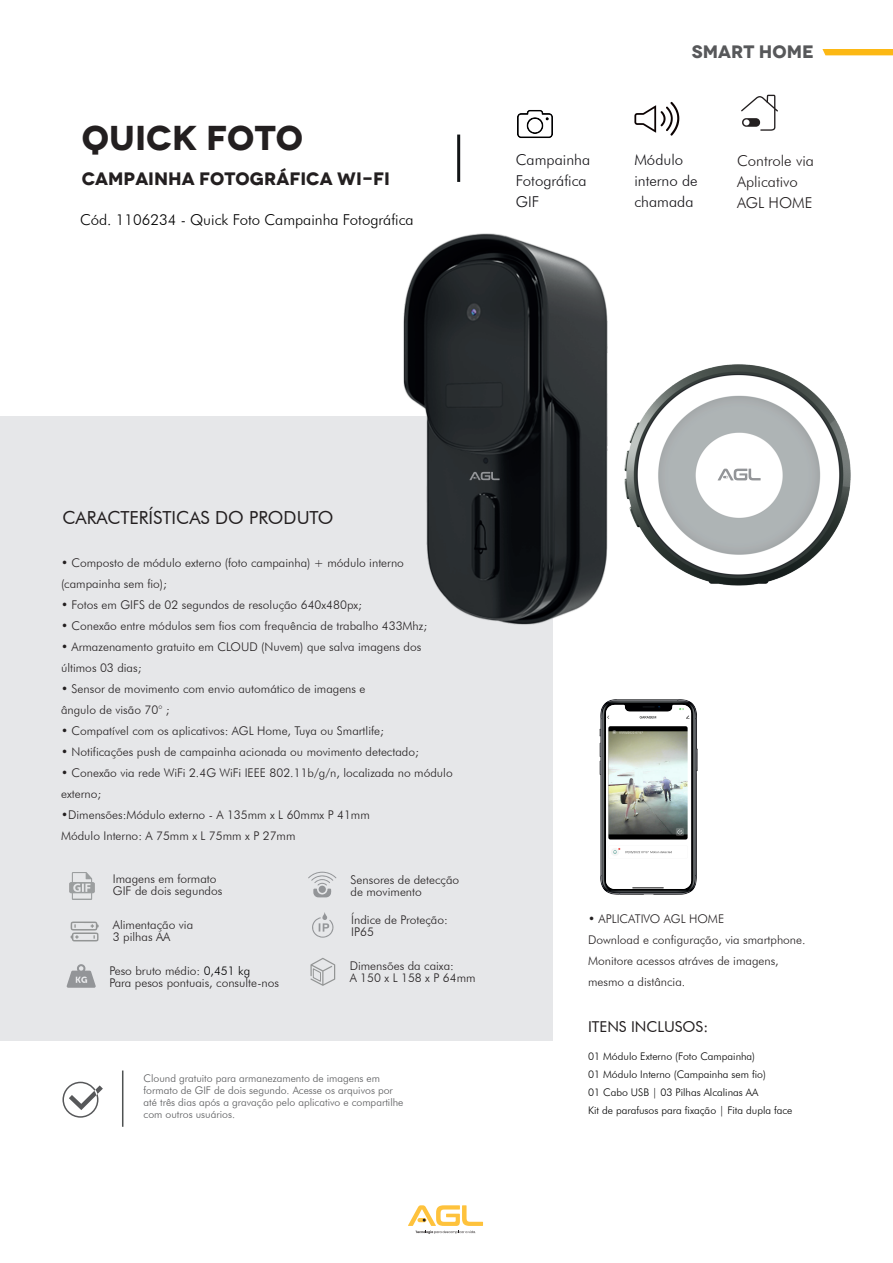
<style>
.page{position:relative;width:893px;height:1263px;background:#fff}
.page>*{position:absolute;margin:0;border:0;box-sizing:border-box;transform-origin:0 0}
.t1{font:700 expanded 34.5px "Novecento";color:#231f20}
.t2{font:700 expanded 18px "Novecento";color:#231f20}
.t3{font:18px "Futura BT";color:#231f20}
.t4{font:700 expanded 18px "Novecento";color:#57585a}
.t5{font:300 15px/21px "Futura BT";color:#161519}
.t6{font:300 15px "Futura BT";color:#000001}
.t7{font:300 15px/21px "Futura BT";color:#231f20}
.t8{font:15px "Futura BT";color:#231f20}
.t9{font:300 12px/21px "Futura BT";color:#231f20}
.t10{font:300 10.5px/12px "Futura BT";color:#57585a}
.t11{font:300 10.5px/18px "Futura BT";color:#000001}
.s1{color:#000001}
</style>
<div class="page">
<svg style="left:822px;top:49px;width:71px;height:6px"></svg>
<div style="left:0;top:416px;width:553px;height:624px;background:#e6e7e9"></div>
<hr style="left:457px;top:135px;width:3px;height:47px;background:#111416">
<svg style="left:310px;top:958px;width:25px;height:28px"></svg>
<svg style="left:66px;top:964px;width:30px;height:24px"></svg>
<svg style="left:308px;top:871px;width:28px;height:26px"></svg>
<svg style="left:312px;top:912px;width:22px;height:26px"></svg>
<svg style="left:71px;top:921px;width:28px;height:20px"></svg>
<img style="left:69px;top:872px;width:26px;height:27px">
<hr style="left:122px;top:1070px;width:1px;height:57px;background:#4f5252">
<svg style="left:62px;top:1082px;width:41px;height:36px"></svg>
<svg style="left:634px;top:102px;width:45px;height:34px"></svg>
<img style="left:517px;top:110px;width:35px;height:28px">
<img style="left:403px;top:233px;width:448px;height:392px">
<img style="left:599px;top:699px;width:99px;height:196px">
<svg style="left:718px;top:469px;width:43px;height:11px"></svg>
<svg style="left:469px;top:472px;width:31px;height:8px"></svg>
<svg style="left:408px;top:1205px;width:75px;height:29px"></svg>
<svg style="left:741px;top:95px;width:37px;height:36px"></svg>
<h1 class="t1" style="left:82px;top:117px;width:223px">QUICK FOTO</h1>
<h2 class="t2" style="left:82px;top:168px;width:310px">CAMPAINHA FOTOGRÁFICA WI-FI</h2>
<p class="t6" style="left:80px;top:211px;width:335px">Cód. 1106234 - Quick Foto Campainha Fotográfica</p>
<p class="t5" style="left:516px;top:149px;width:76px">Campainha<br>Fotográfica<br>GIF</p>
<h2 class="t4" style="left:692px;top:41px;width:124px">SMART HOME</h2>
<p class="t5" style="left:634px;top:149px;width:65px">Módulo interno de chamada</p>
<p class="t7" style="left:737px;top:150px;width:78px">Controle via<br>Aplicativo<br>AGL HOME</p>
<h2 class="t3" style="left:63px;top:507px;width:272px">CARACTERÍSTICAS DO PRODUTO</h2>
<p class="t9" style="left:61px;top:552px;width:344px">• Composto de módulo externo (foto campainha) + módulo interno (campainha sem fio);</p>
<p class="t9" style="left:61px;top:594px;width:302px">• Fotos em GIFS de 02 segundos de resolução 640x480px;</p>
<p class="t9" style="left:61px;top:615px;width:368px">• Conexão entre módulos sem fios com frequência de trabalho 433Mhz;</p>
<p class="t9" style="left:61px;top:636px;width:362px">• Armazenamento gratuito em CLOUD (Nuvem) que salva imagens dos últimos 03 dias;</p>
<p class="t9" style="left:61px;top:678px;width:306px">• Sensor de movimento com envio automático de imagens e ângulo de visão 70° ;</p>
<p class="t9" style="left:61px;top:720px;width:324px">• Compatível com os aplicativos: AGL Home, Tuya ou Smartlife;</p>
<p class="t9" style="left:61px;top:741px;width:359px">• Notificações push de campainha acionada ou movimento detectado;</p>
<p class="t9" style="left:61px;top:762px;width:393px">• Conexão via rede WiFi 2.4G WiFi IEEE 802.11b/g/n, localizada no módulo externo;</p>
<p class="t9" style="left:61px;top:804px;width:310px">•Dimensões:Módulo externo - A 135mm x L 60mmx P 41mm<br>Módulo Interno: A 75mm x L 75mm x P 27mm</p>
<p class="t9" style="left:113px;top:873px;width:111px;line-height:12px">Imagens em formato<br>GIF de dois segundos</p>
<p class="t9" style="left:113px;top:919px;width:82px;line-height:12px">Alimentação via<br>3 pilhas AA</p>
<p class="t9" style="left:109px;top:965px;width:171px;line-height:12px">Peso bruto médio: <span class="s1">0,451 kg<br></span>Para pesos pontuais, consulte-nos</p>
<p class="t9" style="left:351px;top:874px;width:110px;line-height:12px">Sensores de detecção de movimento</p>
<p class="t9" style="left:351px;top:914px;width:98px;line-height:12px">Índice de Proteção:<br>IP65</p>
<p class="t9" style="left:350px;top:959px;width:128px;line-height:12px">Dimensões da caixa:<br>A 150 x L 158 x P 64mm</p>
<p class="t10" style="left:144px;top:1072px;width:261px">Clound gratuito para armanezamento de imagens em formato de GIF de dois segundo. Acesse os arquivos por até três dias após a gravação pelo aplicativo e compartilhe com outros usuários.</p>
<p class="t9" style="left:588px;top:908px;width:219px">• APLICATIVO AGL HOME<br>Download e configuração, via smartphone.<br>Monitore acessos atráves de imagens, mesmo a distância.</p>
<p class="t8" style="left:588px;top:1017px;width:122px">ITENS INCLUSOS:</p>
<p class="t11" style="left:588px;top:1047px;width:206px">01 Módulo Externo (Foto Campainha)<br>01 Módulo Interno (Campainha sem fio)<br>01 Cabo USB | 03 Pilhas Alcalinas AA<br>Kit de parafusos para fixação | Fita dupla face</p>
</div>
